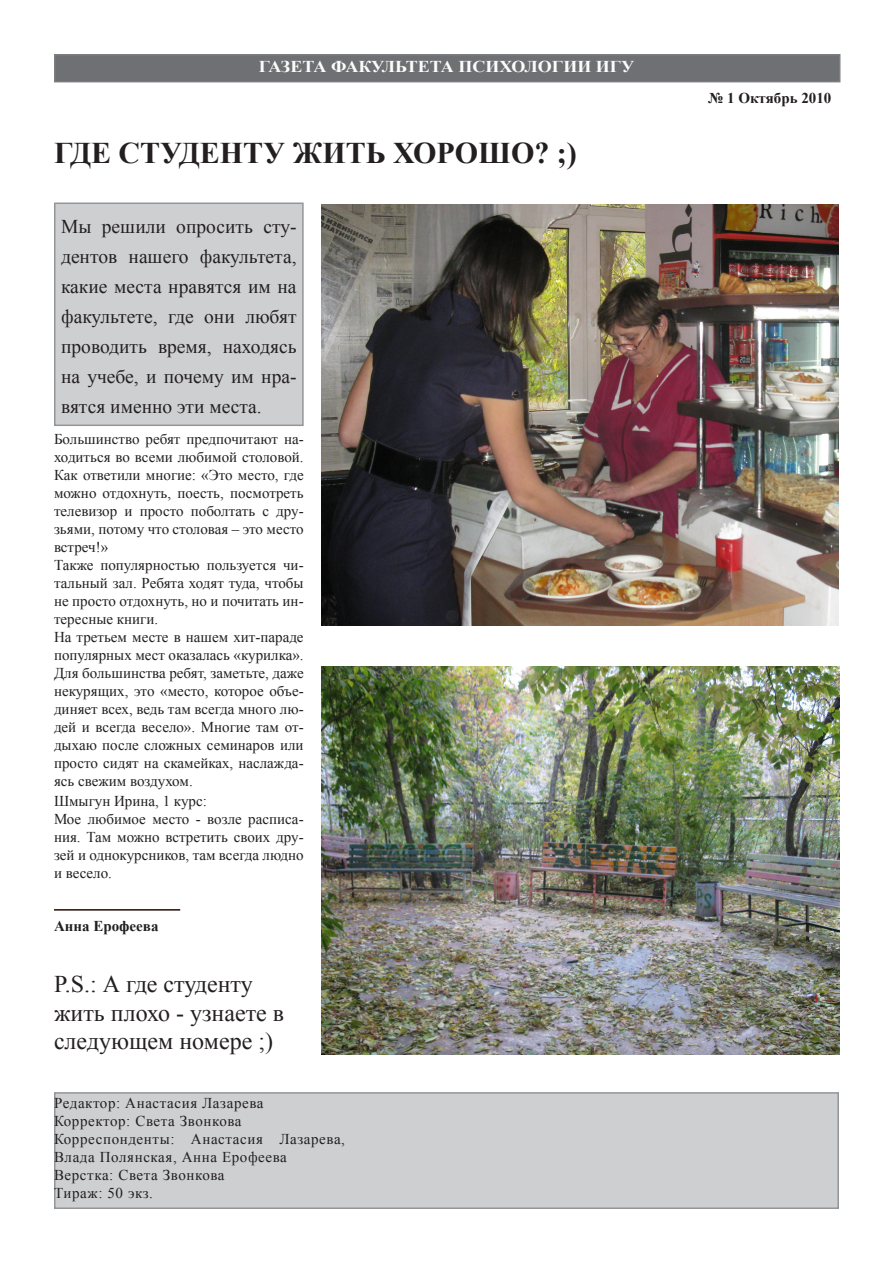
<style>
.page{position:relative;width:893px;height:1263px;background:#fff}
.page>*{position:absolute;margin:0;border:0;box-sizing:border-box;transform-origin:0 0}
.Заголовки{font:700 30px "Times New Roman";color:#231f20}
.Заголовки-2{font:24px/28.8px "Times New Roman";color:#231f20}
.Paragraph_Style_2{font:19.5px/30px "Times New Roman";color:#231f20;text-align:justify}
.t1{font:700 16.5px "Times New Roman";color:#fcfcfc;scale:1.09 1}
.Paragraph_Style_2-2{font:15px/18px "Times New Roman";color:#231f20;text-align:justify}
.Paragraph_Style_2-3{font:15px/18px "Times New Roman";letter-spacing:.04em;color:#231f20}
.Paragraph_Style_2-4{font:700 15px "Times New Roman";color:#231f20}
</style>
<div class="page">
<div style="left:54px;top:54px;width:786px;height:28px;background:#6f7073;border:2px solid #7b7d80"></div>
<img style="left:322px;top:204px;width:517px;height:422px">
<img style="left:322px;top:666px;width:517px;height:388px">
<div style="left:54px;top:202px;width:250px;height:224px;background:#cecfd1;border:2px solid #939598"></div>
<hr style="left:54px;top:909px;width:126px;height:2px;background:#230b02">
<div style="left:54px;top:1092px;width:785px;height:117px;background:#cecfd1;border:2px solid #939598"></div>
<p class="t1" style="left:259px;top:55px;width:346px">ГАЗЕТА ФАКУЛЬТЕТА ПСИХОЛОГИИ ИГУ</p>
<p class="Заголовки" style="left:54px;top:132px;width:524px">ГДЕ СТУДЕНТУ ЖИТЬ ХОРОШО? ;)</p>
<p class="Paragraph_Style_2" style="left:61px;top:211px;width:237px">Мы решили опросить сту&shy;дентов нашего факультета, какие места нравятся им на факультете, где они любят проводить время, находясь на учебе, и почему им нра&shy;вятся именно эти места.</p>
<p class="Paragraph_Style_2-2" style="left:54px;top:430px;width:251px">Большинство ребят предпочитают на&shy;ходиться во всеми любимой столовой.<br>Как ответили многие: «Это место, где можно отдохнуть, поесть, посмотреть телевизор и просто поболтать с дру&shy;зьями, потому что столовая – это место встреч!»</p>
<p class="Paragraph_Style_2-2" style="left:54px;top:556px;width:251px">Также популярностью пользуется чи&shy;тальный зал. Ребята ходят туда, чтобы не просто отдохнуть, но и почитать ин&shy;тересные книги.</p>
<p class="Paragraph_Style_2-2" style="left:54px;top:628px;width:251px">На третьем месте в нашем хит-параде популярных мест оказалась «курилка».<br>Для большинства ребят, заметьте, даже некурящих, это «место, которое объе&shy;диняет всех, ведь там всегда много лю&shy;дей и всегда весело». Многие там от&shy;дыхаю после сложных семинаров или просто сидят на скамейках, наслажда&shy;ясь свежим воздухом.</p>
<p class="Paragraph_Style_2-2" style="left:54px;top:791px;width:154px">Шмыгун Ирина, 1 курс:</p>
<p class="Paragraph_Style_2-2" style="left:54px;top:809px;width:251px">Мое любимое место - возле расписа&shy;ния. Там можно встретить своих дру&shy;зей и однокурсников, там всегда людно и весело.</p>
<p class="Paragraph_Style_2-4" style="left:54px;top:916px;width:106px">Анна Ерофеева</p>
<p class="Заголовки-2" style="left:54px;top:969px;width:232px">P.S.: А где студенту жить плохо - узнаете в следующем номере ;)</p>
<p class="Paragraph_Style_2-3" style="left:54px;top:1094px;width:211px">Редактор: Анастасия Лазарева</p>
<p class="Paragraph_Style_2-3" style="left:54px;top:1112px;width:189px">Корректор: Света Звонкова</p>
<p class="Paragraph_Style_2-3" style="left:54px;top:1130px;width:293px">Корреспонденты: Анастасия Лазарева,<br>Влада Полянская, Анна Ерофеева</p>
<p class="Paragraph_Style_2-3" style="left:54px;top:1166px;width:172px">Верстка: Света Звонкова</p>
<p class="Paragraph_Style_2-3" style="left:54px;top:1184px;width:101px">Тираж: 50 экз.</p>
<p class="Paragraph_Style_2-4" style="left:708px;top:88px;width:125px">№ 1 Октябрь 2010</p>
</div>
